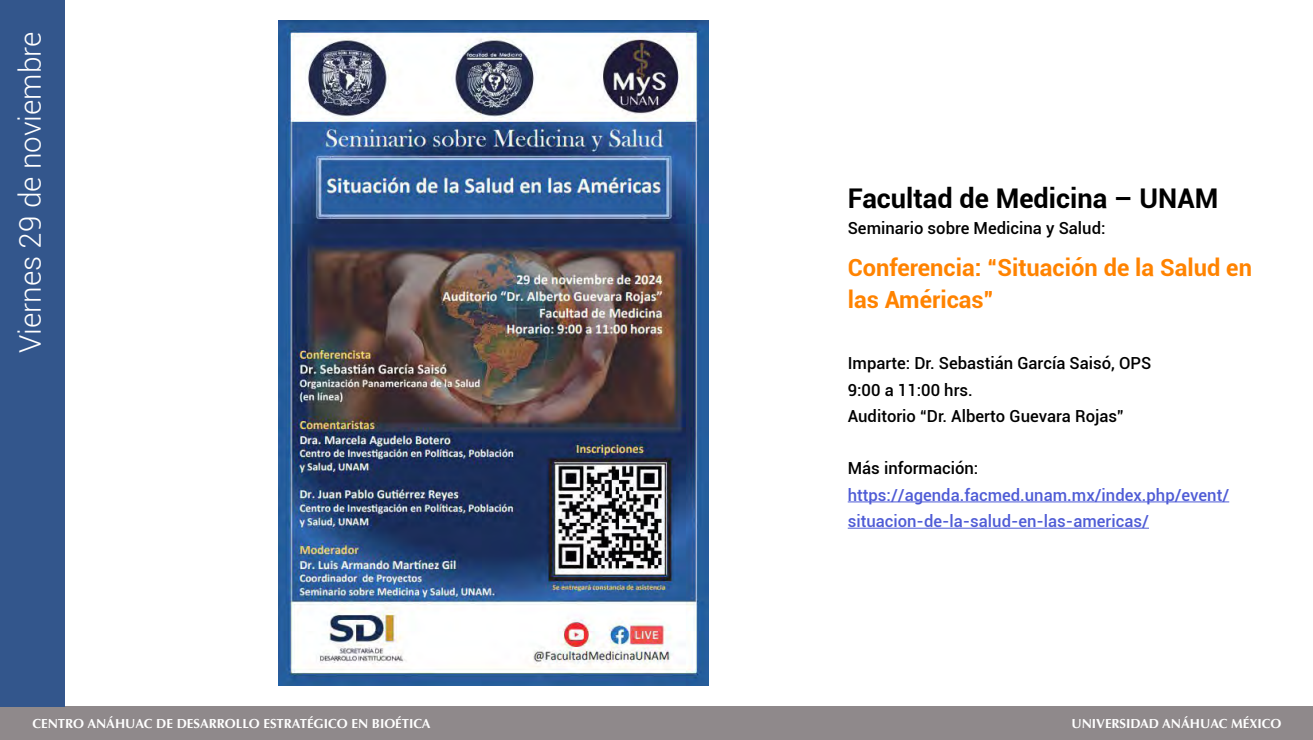
<style>
.page{position:relative;width:1313px;height:740px;background:#fff}
.page>*{position:absolute;margin:0;border:0;box-sizing:border-box;transform-origin:0 0}
.t1{font:300 29.75px "Roboto";color:#fff}
.t2{font:700 27.12px "Roboto";color:#000}
.t3{font:700 23.62px/32.4px "Roboto";color:#ff8300}
.t4{font:500 16.62px/26.2px "Roboto";color:#000}
.t5{font:500 16.62px/26.2px "Roboto";color:#4f5cd6}
.t6{font:700 13.12px "Optima";color:#fff}
</style>
<div class="page">
<div style="left:0;top:706px;width:1312px;height:33px;background:#8f898b"></div>
<div style="left:0;top:0;width:65px;height:706px;background:#33568c"></div>
<img style="left:278px;top:21px;width:430px;height:664px">
<hr style="left:847px;top:501px;width:382px;height:1px;background:#4f5cd6">
<hr style="left:847px;top:527px;width:302px;height:1px;background:#4f5cd6">
<h1 class="t1" style="left:10px;top:353px;width:323px;rotate:-90deg">Viernes 29 de noviembre</h1>
<h2 class="t2" style="left:847px;top:179px;width:372px">Facultad de Medicina – UNAM</h2>
<p class="t4" style="left:847px;top:215px;width:259px">Seminario sobre Medicina y Salud:</p>
<h3 class="t3" style="left:847px;top:250px;width:406px">Conferencia: “Situación de la Salud en las Américas”</h3>
<p class="t4" style="left:847px;top:349px;width:305px">Imparte: Dr. Sebastián García Saisó, OPS<br>9:00 a 11:00 hrs.<br>Auditorio “Dr. Alberto Guevara Rojas”</p>
<p class="t4" style="left:847px;top:454px;width:132px">Más información:</p>
<p class="t5" style="left:847px;top:481px;width:383px">https://agenda.facmed.unam.mx/index.php/event/ situacion-de-la-salud-en-las-americas/</p>
<p class="t6" style="left:32px;top:715px;width:399px">CENTRO ANÁHUAC DE DESARROLLO ESTRATÉGICO EN BIOÉTICA</p>
<p class="t6" style="left:1071px;top:715px;width:211px">UNIVERSIDAD ANÁHUAC MÉXICO</p>
</div>
